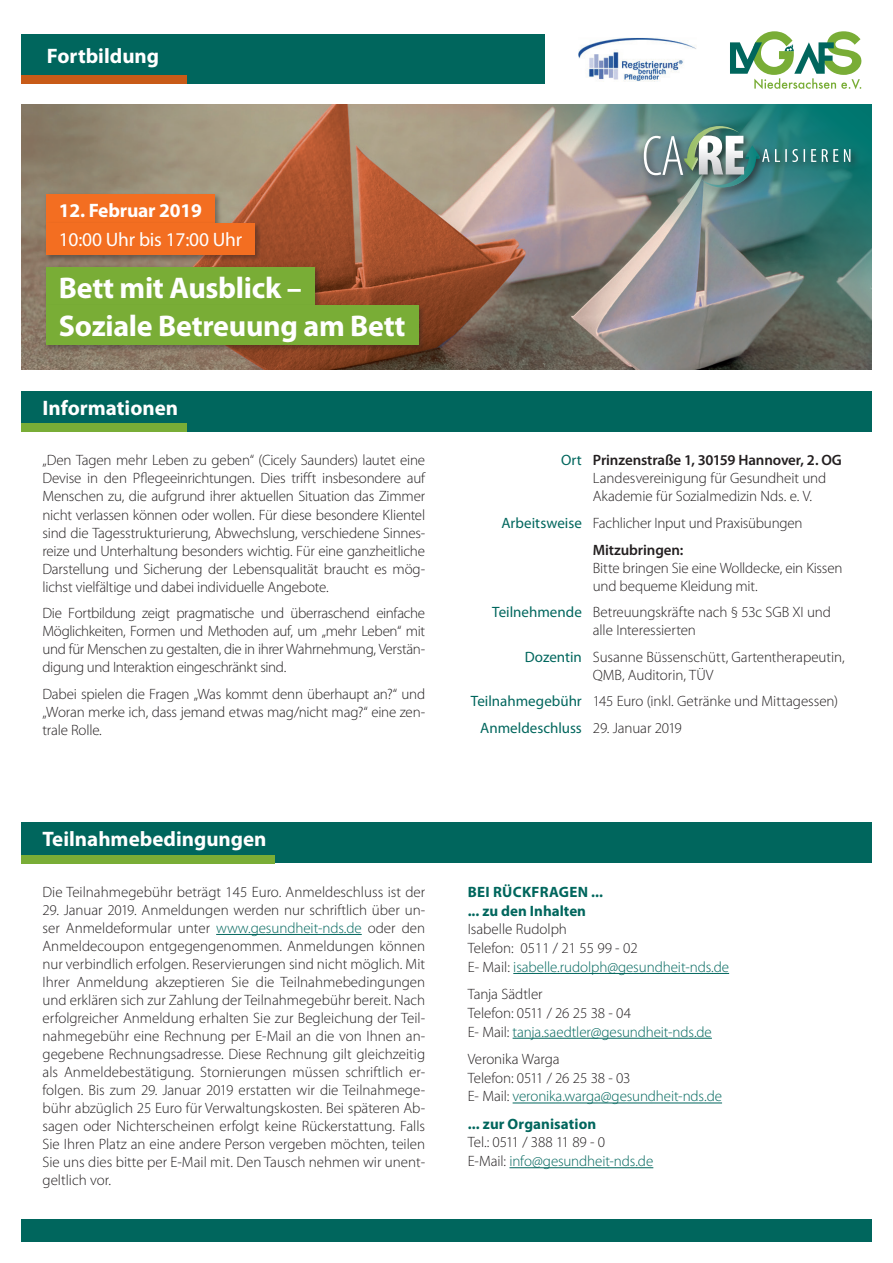
<style>
.page{position:relative;width:893px;height:1263px;background:#fff}
.page>*{position:absolute;margin:0;border:0;box-sizing:border-box;transform-origin:0 0}
.t1{font:700 30px "Myriad Pro";letter-spacing:-.01em;color:#fff}
.t2{font:700 21px "Myriad Pro";color:#fff}
.t3{font:19.5px "Myriad Pro";letter-spacing:-.01em;color:#fff}
.t4{font:700 19.5px "Myriad Pro";letter-spacing:-.01em;color:#fff}
.t5{font:300 15px/18px "Myriad Pro";letter-spacing:-.005em;color:#231f20}
.t6{font:15px/26.5px "Myriad Pro";color:#00665d;text-align:right}
.t7{font:700 15px/18.8px "Myriad Pro";letter-spacing:.005em;color:#00665d}
.t8{font:600 15px "Myriad Pro";letter-spacing:-.01em;color:#231f20}
.s1{color:#00665d}
</style>
<div class="page">
<img style="left:21px;top:105px;width:433px;height:265px">
<img style="left:454px;top:105px;width:418px;height:265px">
<div style="left:21px;top:34px;width:524px;height:49px;background:#00665d"></div>
<img style="left:579px;top:38px;width:117px;height:44px">
<svg style="left:730px;top:31px;width:131px;height:58px"></svg>
<hr style="left:513px;top:973px;width:216px;height:1px;background:#00665d">
<hr style="left:513px;top:1038px;width:199px;height:1px;background:#00665d">
<hr style="left:513px;top:1102px;width:209px;height:1px;background:#00665d">
<hr style="left:509px;top:1167px;width:144px;height:1px;background:#00665d">
<div style="left:21px;top:75px;width:166px;height:9px;background:#c85b18"></div>
<div style="left:21px;top:1219px;width:851px;height:23px;background:#00665d"></div>
<div style="left:21px;top:391px;width:851px;height:41px;background:#00665d"></div>
<div style="left:21px;top:822px;width:851px;height:41px;background:#00665d"></div>
<div style="left:21px;top:423px;width:166px;height:9px;background:#79ad36"></div>
<div style="left:21px;top:855px;width:253px;height:8px;background:#79ad36"></div>
<div style="left:44px;top:265px;width:278px;height:49px;background:#231f20;opacity:.4"></div>
<div style="left:46px;top:267px;width:268px;height:39px;background:#79ad36"></div>
<div style="left:44px;top:193px;width:178px;height:41px;background:#231f20;opacity:.4"></div>
<div style="left:46px;top:194px;width:169px;height:32px;background:#f36e21"></div>
<div style="left:44px;top:221px;width:219px;height:41px;background:#231f20;opacity:.4"></div>
<div style="left:46px;top:223px;width:209px;height:31px;background:#f36e21"></div>
<hr style="left:216px;top:934px;width:146px;height:1px;background:#00665d">
<div style="left:44px;top:304px;width:382px;height:48px;background:#231f20;opacity:.4"></div>
<div style="left:46px;top:305px;width:372px;height:40px;background:#79ad36"></div>
<div style="left:640px;top:122px;width:221px;height:76px;background:#231f20;opacity:.75"></div>
<svg style="left:644px;top:126px;width:206px;height:63px;background:#598f8c"></svg>
<h2 class="t2" style="left:47px;top:42px;width:114px">Fortbildung</h2>
<h3 class="t4" style="left:59px;top:198px;width:145px">12. Februar 2019</h3>
<h3 class="t3" style="left:59px;top:227px;width:185px">10:00 Uhr bis 17:00 Uhr</h3>
<h1 class="t1" style="left:59px;top:268px;width:244px">Bett mit Ausblick –</h1>
<h1 class="t1" style="left:59px;top:307px;width:348px">Soziale Betreuung am Bett</h1>
<h2 class="t2" style="left:43px;top:394px;width:137px">Informationen</h2>
<p class="t5" style="left:43px;top:451px;width:384px;text-align:justify">„Den Tagen mehr Leben zu geben“ (Cicely Saunders) lautet eine Devise in den Pflegeeinrichtungen. Dies trifft insbesondere auf Menschen zu, die aufgrund ihrer aktuellen Situation das Zimmer nicht verlassen können oder wollen. Für diese besondere Klientel sind die Tagesstrukturierung, Abwechslung, verschiedene Sinnes&shy;reize und Unterhaltung besonders wichtig. Für eine ganzheitliche Darstellung und Sicherung der Lebensqualität braucht es mög&shy;lichst vielfältige und dabei individuelle Angebote.</p>
<p class="t5" style="left:43px;top:604px;width:384px;text-align:justify">Die Fortbildung zeigt pragmatische und überraschend einfache Möglichkeiten, Formen und Methoden auf, um „mehr Leben“ mit und für Menschen zu gestalten, die in ihrer Wahrnehmung, Verstän&shy;digung und Interaktion eingeschränkt sind.</p>
<p class="t5" style="left:43px;top:684px;width:384px;text-align:justify">Dabei spielen die Fragen „Was kommt denn überhaupt an?“ und „Woran merke ich, dass jemand etwas mag/nicht mag?“ eine zen&shy;trale Rolle.</p>
<h2 class="t2" style="left:43px;top:826px;width:226px">Teilnahmebedingungen</h2>
<p class="t5" style="left:43px;top:883px;width:384px">Die Teilnahmegebühr beträgt 145 Euro. Anmeldeschluss ist der</p>
<p class="t5" style="left:43px;top:901px;width:384px;text-align:justify">29. Januar 2019. Anmeldungen werden nur schriftlich über un&shy;ser Anmeldeformular unter <span class="s1">www.gesundheit-nds.de</span> oder den Anmeldecoupon entgegengenommen. Anmeldungen können nur verbindlich erfolgen. Reservierungen sind nicht möglich. Mit Ihrer Anmeldung akzeptieren Sie die Teilnahmebedingungen und erklären sich zur Zahlung der Teilnahmegebühr bereit. Nach erfolgreicher Anmeldung erhalten Sie zur Begleichung der Teil&shy;nahmegebühr eine Rechnung per E-Mail an die von Ihnen an&shy;gegebene Rechnungsadresse. Diese Rechnung gilt gleichzeitig als Anmeldebestätigung. Stornierungen müssen schriftlich er&shy;folgen. Bis zum 29. Januar 2019 erstatten wir die Teilnahmege&shy;bühr abzüglich 25 Euro für Verwaltungskosten. Bei späteren Ab&shy;sagen oder Nichterscheinen erfolgt keine Rückerstattung. Falls Sie Ihren Platz an eine andere Person vergeben möchten, teilen Sie uns dies bitte per E-Mail mit. Den Tausch nehmen wir unent&shy;geltlich vor.</p>
<p class="t6" style="left:561px;top:447px;width:22px">Ort</p>
<p class="t6" style="left:501px;top:509px;width:82px">Arbeitsweise</p>
<p class="t6" style="left:492px;top:598px;width:91px">Teilnehmende</p>
<p class="t6" style="left:525px;top:643px;width:59px">Dozentin</p>
<p class="t6" style="left:471px;top:687px;width:112px">Teilnahmegebühr<br>Anmeldeschluss</p>
<p class="t8" style="left:593px;top:451px;width:250px">Prinzenstraße 1, 30159 Hannover, 2. OG</p>
<p class="t5" style="left:593px;top:469px;width:235px">Landesvereinigung für Gesundheit und<br>Akademie für Sozialmedizin Nds. e. V.</p>
<p class="t5" style="left:593px;top:514px;width:211px">Fachlicher Input und Praxisübungen</p>
<p class="t8" style="left:593px;top:540px;width:92px">Mitzubringen:</p>
<p class="t5" style="left:593px;top:558px;width:251px">Bitte bringen Sie eine Wolldecke, ein Kissen und bequeme Kleidung mit.</p>
<p class="t5" style="left:593px;top:603px;width:240px">Betreuungskräfte nach § 53c SGB XI und alle Interessierten</p>
<p class="t5" style="left:593px;top:647px;width:253px">Susanne Büssenschütt, Gartentherapeutin,<br>QMB, Auditorin, TÜV</p>
<p class="t5" style="left:593px;top:692px;width:247px">145 Euro (inkl. Getränke und Mittagessen)</p>
<p class="t5" style="left:593px;top:718px;width:91px">29. Januar 2019</p>
<p class="t7" style="left:468px;top:882px;width:137px">BEI RÜCKFRAGEN ... ... zu den Inhalten</p>
<p class="t5" style="left:468px;top:920px;width:263px;line-height:18.8px">Isabelle Rudolph<br>Telefon: 0511 / 21 55 99 - 02<br>E- Mail: <span class="s1">isabelle.rudolph@gesundheit-nds.de</span></p>
<p class="t5" style="left:468px;top:985px;width:246px;line-height:18.8px">Tanja Sädtler<br>Telefon: 0511 / 26 25 38 - 04<br>E- Mail: <span class="s1">tanja.saedtler@gesundheit-nds.de</span></p>
<p class="t5" style="left:468px;top:1049px;width:256px;line-height:18.8px">Veronika Warga<br>Telefon: 0511 / 26 25 38 - 03<br>E- Mail: <span class="s1">veronika.warga@gesundheit-nds.de</span></p>
<p class="t7" style="left:468px;top:1114px;width:130px">... zur Organisation</p>
<p class="t5" style="left:468px;top:1133px;width:187px;line-height:18.8px">Tel.: 0511 / 388 11 89 - 0<br>E-Mail: <span class="s1">info@gesundheit-nds.de</span></p>
</div>
